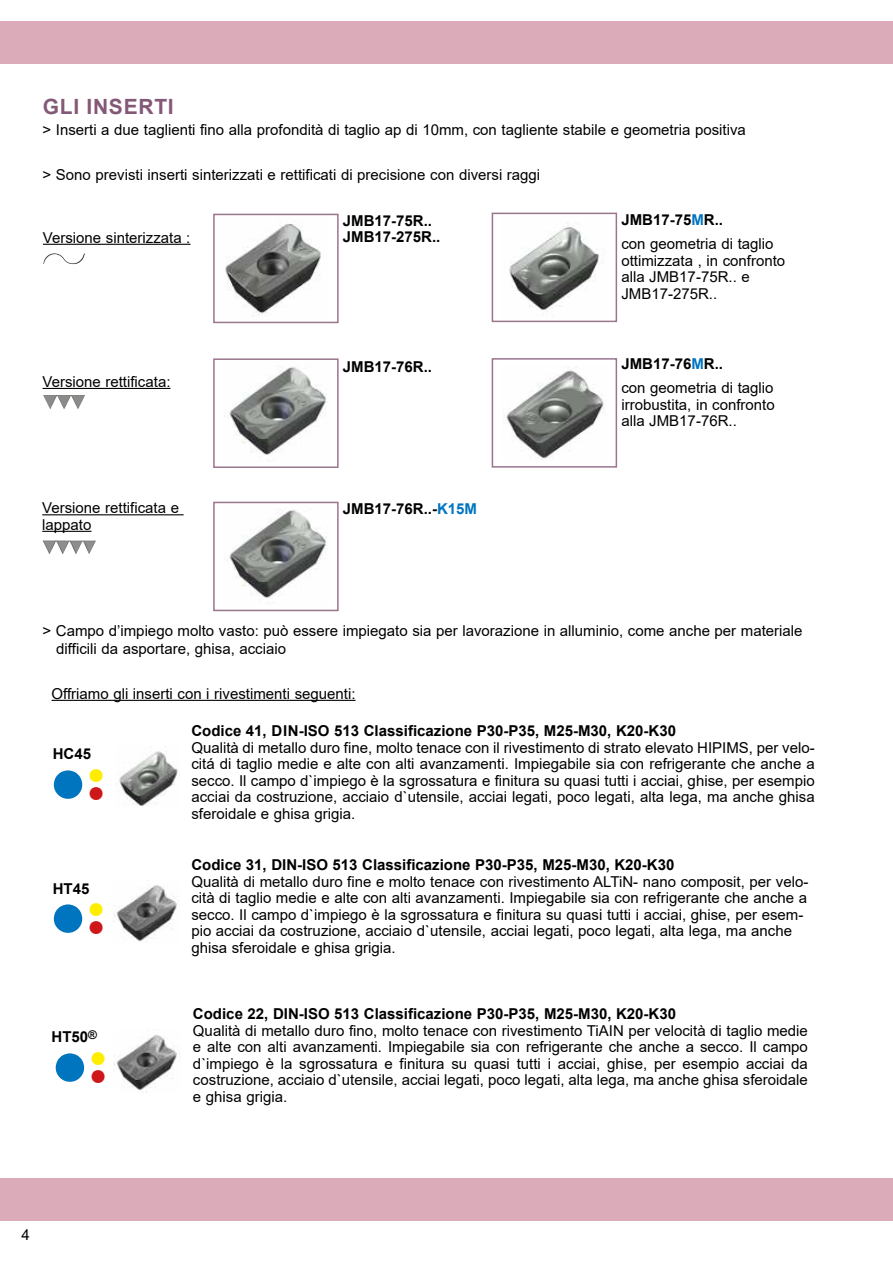
<style>
.page{position:relative;width:893px;height:1263px;background:#fff}
.page>*{position:absolute;margin:0;border:0;box-sizing:border-box;transform-origin:0 0}
.t1{font:66px "Arial";color:#0075bf}
.t2{font:30px "Arial";color:#cd1719}
.t3{font:700 21px "Arial";letter-spacing:.035em;color:#845877}
.t4{font:15px/16.5px "Arial";color:#000}
.t5{font:700 15px/16.5px "Arial";color:#000}
.s1{color:#0075bf}
</style>
<div class="page">
<img style="left:113px;top:1030px;width:68px;height:62px">
<div style="left:0;top:1178px;width:893px;height:42px;background:#dcabba"></div>
<div style="left:0;top:21px;width:893px;height:43px;background:#dcabba"></div>
<img style="left:225px;top:224px;width:96px;height:93px">
<div style="left:213px;top:214px;width:126px;height:109px;border:2px solid #99758e"></div>
<img style="left:226px;top:367px;width:102px;height:95px">
<div style="left:213px;top:358px;width:126px;height:110px;border:2px solid #99758e"></div>
<img style="left:113px;top:880px;width:64px;height:63px">
<img style="left:119px;top:751px;width:59px;height:55px">
<img style="left:509px;top:225px;width:91px;height:87px">
<div style="left:492px;top:213px;width:125px;height:109px;border:2px solid #99758e"></div>
<img style="left:505px;top:367px;width:99px;height:93px">
<div style="left:492px;top:358px;width:125px;height:110px;border:2px solid #99758e"></div>
<img style="left:69px;top:254px;width:15px;height:9px">
<img style="left:43px;top:395px;width:27px;height:14px">
<img style="left:43px;top:540px;width:38px;height:14px">
<img style="left:226px;top:510px;width:102px;height:95px">
<div style="left:213px;top:502px;width:126px;height:109px;border:2px solid #99758e"></div>
<hr style="left:52px;top:700px;width:304px;height:1px;background:#000">
<hr style="left:43px;top:244px;width:147px;height:1px;background:#000">
<hr style="left:43px;top:388px;width:128px;height:1px;background:#000">
<hr style="left:42px;top:514px;width:142px;height:1px;background:#000">
<hr style="left:42px;top:531px;width:49px;height:1px;background:#000">
<h3 class="t3" style="left:43px;top:92px;width:132px">GLI INSERTI</h3>
<p class="t4" style="left:43px;top:121px;width:705px">&gt; Inserti a due taglienti fino alla profondità di taglio ap di 10mm, con tagliente stabile e geometria positiva</p>
<p class="t4" style="left:43px;top:166px;width:499px">&gt; Sono previsti inserti sinterizzati e rettificati di precisione con diversi raggi</p>
<p class="t4" style="left:43px;top:229px;width:149px">Versione sinterizzata :</p>
<p class="t4" style="left:43px;top:373px;width:129px">Versione rettificata:</p>
<p class="t4" style="left:42px;top:500px;width:138px">Versione rettificata e lappato</p>
<p class="t5" style="left:343px;top:212px;width:99px">JMB17-75R..<br>JMB17-275R..</p>
<p class="t5" style="left:343px;top:358px;width:91px">JMB17-76R..</p>
<p class="t5" style="left:343px;top:500px;width:136px">JMB17-76R..-<span class="s1">K15M</span></p>
<p class="t5" style="left:621px;top:212px;width:103px">JMB17-75<span class="s1">M</span>R..</p>
<p class="t4" style="left:621px;top:235px;width:165px">con geometria di taglio ottimizzata , in confronto alla JMB17-75R.. e<br>JMB17-275R..</p>
<p class="t5" style="left:621px;top:356px;width:103px">JMB17-76<span class="s1">M</span>R..</p>
<p class="t4" style="left:621px;top:380px;width:155px;text-align:justify">con geometria di taglio irrobustita, in confronto alla JMB17-76R..</p>
<p class="t4" style="left:56px;top:622px;width:748px;line-height:18px;text-indent:-14px">&gt; Campo d’impiego molto vasto: può essere impiegato sia per lavorazione in alluminio, come anche per materiale difficili da asportare, ghisa, acciaio</p>
<p class="t4" style="left:52px;top:685px;width:305px">Offriamo gli inserti con i rivestimenti seguenti:</p>
<p class="t5" style="left:53px;top:746px;width:40px">HC45</p>
<h1 class="t1" style="left:48px;top:734px;width:59px">●<sup>●</sup></h1>
<h2 class="t2" style="left:87px;top:770px;width:20px">●</h2>
<p class="t5" style="left:53px;top:880px;width:38px">HT45</p>
<h1 class="t1" style="left:48px;top:868px;width:59px">●<sup>●</sup></h1>
<h2 class="t2" style="left:87px;top:904px;width:20px">●</h2>
<p class="t5" style="left:52px;top:1029px;width:47px">HT50<sup>®</sup></p>
<h1 class="t1" style="left:50px;top:1017px;width:59px">●<sup>●</sup></h1>
<h2 class="t2" style="left:89px;top:1053px;width:20px">●</h2>
<p class="t5" style="left:191px;top:723px;width:486px">Codice 41, DIN-ISO 513 Classificazione P30-P35, M25-M30, K20-K30</p>
<p class="t4" style="left:191px;top:739px;width:625px;text-align:justify">Qualità di metallo duro fine, molto tenace con il rivestimento di strato elevato HIPIMS, per velo&shy;citá di taglio medie e alte con alti avanzamenti. Impiegabile sia con refrigerante che anche a secco. Il campo d`impiego è la sgrossatura e finitura su quasi tutti i acciai, ghise, per esempio acciai da costruzione, acciaio d`utensile, acciai legati, poco legati, alta lega, ma anche ghisa sferoidale e ghisa grigia.</p>
<p class="t5" style="left:191px;top:857px;width:485px">Codice 31, DIN-ISO 513 Classificazione P30-P35, M25-M30, K20-K30</p>
<p class="t4" style="left:191px;top:873px;width:618px">Qualità di metallo duro fine e molto tenace con rivestimento ALTiN- nano composit, per velo&shy;cità di taglio medie e alte con alti avanzamenti. Impiegabile sia con refrigerante che anche a secco. Il campo d`impiego è la sgrossatura e finitura su quasi tutti i acciai, ghise, per esem&shy;pio acciai da costruzione, acciaio d`utensile, acciai legati, poco legati, alta lega, ma anche ghisa sferoidale e ghisa grigia.</p>
<p class="t5" style="left:193px;top:1006px;width:485px">Codice 22, DIN-ISO 513 Classificazione P30-P35, M25-M30, K20-K30</p>
<p class="t4" style="left:193px;top:1022px;width:616px;text-align:justify">Qualità di metallo duro fino, molto tenace con rivestimento TiAIN per velocità di taglio medie e alte con alti avanzamenti. Impiegabile sia con refrigerante che anche a secco. Il campo d`impiego è la sgrossatura e finitura su quasi tutti i acciai, ghise, per esempio acciai da costruzione, acciaio d`utensile, acciai legati, poco legati, alta lega, ma anche ghisa sferoidale e ghisa grigia.</p>
<p class="t4" style="left:22px;top:1226px;width:10px">4</p>
</div>
